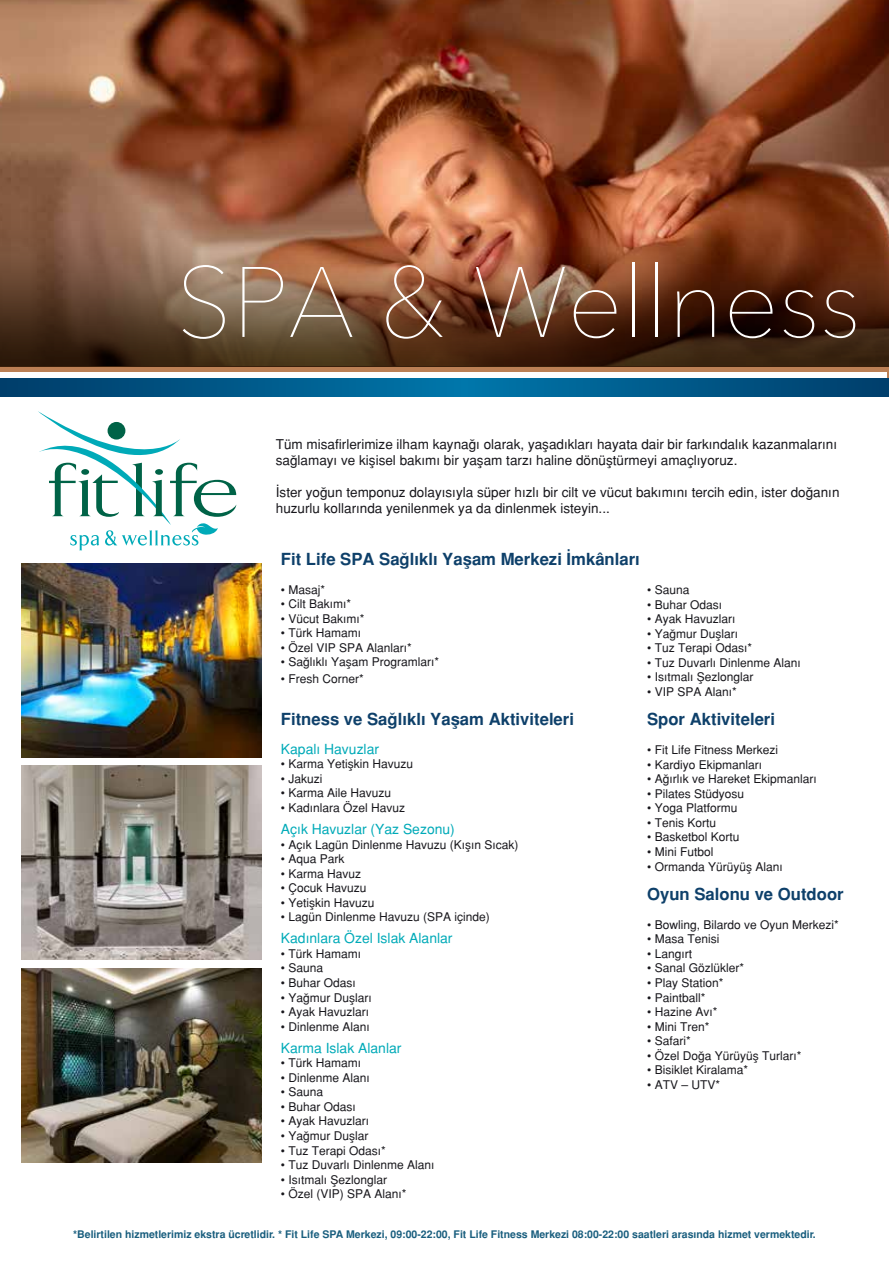
<style>
.page{position:relative;width:889px;height:1263px;background:#fff}
.page>*{position:absolute;margin:0;border:0;box-sizing:border-box;transform-origin:0 0}
.t1{font:200 98.7px "Avenir Next";color:#fff}
.t2{font:700 16.65px "Helvetica Tr";color:#0e406a}
.t3{font:13.95px "Helvetica Normal Tr";color:#00aab8}
.t4{font:13.5px/16.2px "Helvetica Normal Tr";color:#18171c}
.t5{font:12px "Helvetica Normal Tr";color:#18171c}
.t6{font:700 10.5px "Helvetica Tr";color:#195e7e}
</style>
<div class="page">
<img style="left:0;top:0;width:889px;height:207px">
<img style="left:21px;top:563px;width:240px;height:194px">
<svg style="left:38px;top:411px;width:198px;height:139px"></svg>
<div style="left:0;top:366px;width:889px;height:23px;background:#bc8055"></div>
<div style="left:0;top:372px;width:887px;height:22px;background:#fff"></div>
<svg style="left:0;top:378px;width:889px;height:18px;background:#005989"></svg>
<img style="left:21px;top:968px;width:240px;height:194px">
<img style="left:21px;top:766px;width:240px;height:193px">
<img style="left:0;top:207px;width:889px;height:159px">
<h1 class="t1" style="left:176px;top:219px;width:686px">SPA &amp; Wellness</h1>
<p class="t4" style="left:276px;top:436px;width:563px">Tüm misafirlerimize ilham kaynağı olarak, yaşadıkları hayata dair bir farkındalık kazanmalarını sağlamayı ve kişisel bakımı bir yaşam tarzı haline dönüştürmeyi amaçlıyoruz.</p>
<p class="t4" style="left:276px;top:484px;width:565px">İster yoğun temponuz dolayısıyla süper hızlı bir cilt ve vücut bakımını tercih edin, ister doğanın huzurlu kollarında yenilenmek ya da dinlenmek isteyin...</p>
<h2 class="t2" style="left:281px;top:549px;width:360px">Fit Life SPA Sağlıklı Yaşam Merkezi İmkânları</h2>
<p class="t5" style="left:281px;top:582px;width:46px">• Masaj*</p>
<p class="t5" style="left:281px;top:597px;width:72px">• Cilt Bakımı*</p>
<p class="t5" style="left:281px;top:611px;width:85px">• Vücut Bakımı*</p>
<p class="t5" style="left:281px;top:626px;width:82px">• Türk Hamamı</p>
<p class="t5" style="left:281px;top:640px;width:132px">• Özel VIP SPA Alanları*</p>
<p class="t5" style="left:281px;top:655px;width:160px">• Sağlıklı Yaşam Programları*</p>
<p class="t5" style="left:281px;top:671px;width:84px">• Fresh Corner*</p>
<h2 class="t2" style="left:281px;top:709px;width:295px">Fitness ve Sağlıklı Yaşam Aktiviteleri</h2>
<p class="t3" style="left:281px;top:740px;width:100px">Kapalı Havuzlar</p>
<p class="t5" style="left:281px;top:757px;width:134px">• Karma Yetişkin Havuzu</p>
<p class="t5" style="left:281px;top:771px;width:43px">• Jakuzi</p>
<p class="t5" style="left:281px;top:786px;width:112px">• Karma Aile Havuzu</p>
<p class="t5" style="left:281px;top:800px;width:126px">• Kadınlara Özel Havuz</p>
<p class="t3" style="left:281px;top:821px;width:175px">Açık Havuzlar (Yaz Sezonu)</p>
<p class="t5" style="left:281px;top:837px;width:239px">• Açık Lagün Dinlenme Havuzu (Kışın Sıcak)</p>
<p class="t5" style="left:281px;top:852px;width:65px">• Aqua Park</p>
<p class="t5" style="left:281px;top:866px;width:82px">• Karma Havuz</p>
<p class="t5" style="left:281px;top:881px;width:87px">• Çocuk Havuzu</p>
<p class="t5" style="left:281px;top:895px;width:95px">• Yetişkin Havuzu</p>
<p class="t5" style="left:281px;top:910px;width:210px">• Lagün Dinlenme Havuzu (SPA içinde)</p>
<p class="t3" style="left:281px;top:930px;width:173px">Kadınlara Özel Islak Alanlar</p>
<p class="t5" style="left:281px;top:946px;width:82px">• Türk Hamamı</p>
<p class="t5" style="left:281px;top:961px;width:44px">• Sauna</p>
<p class="t5" style="left:281px;top:975px;width:76px">• Buhar Odası</p>
<p class="t5" style="left:281px;top:990px;width:92px">• Yağmur Duşları</p>
<p class="t5" style="left:281px;top:1005px;width:90px">• Ayak Havuzları</p>
<p class="t5" style="left:281px;top:1019px;width:90px">• Dinlenme Alanı</p>
<p class="t3" style="left:281px;top:1039px;width:122px">Karma Islak Alanlar</p>
<p class="t5" style="left:281px;top:1056px;width:82px">• Türk Hamamı</p>
<p class="t5" style="left:281px;top:1070px;width:90px">• Dinlenme Alanı</p>
<p class="t5" style="left:281px;top:1085px;width:44px">• Sauna</p>
<p class="t5" style="left:281px;top:1099px;width:76px">• Buhar Odası</p>
<p class="t5" style="left:281px;top:1114px;width:90px">• Ayak Havuzları</p>
<p class="t5" style="left:281px;top:1128px;width:89px">• Yağmur Duşlar</p>
<p class="t5" style="left:281px;top:1143px;width:106px">• Tuz Terapi Odası*</p>
<p class="t5" style="left:281px;top:1158px;width:155px">• Tuz Duvarlı Dinlenme Alanı</p>
<p class="t5" style="left:281px;top:1172px;width:108px">• Isıtmalı Şezlonglar</p>
<p class="t5" style="left:281px;top:1187px;width:127px">• Özel (VIP) SPA Alanı*</p>
<p class="t5" style="left:647px;top:583px;width:44px">• Sauna</p>
<p class="t5" style="left:647px;top:597px;width:76px">• Buhar Odası</p>
<p class="t5" style="left:647px;top:612px;width:90px">• Ayak Havuzları</p>
<p class="t5" style="left:647px;top:626px;width:92px">• Yağmur Duşları</p>
<p class="t5" style="left:647px;top:641px;width:106px">• Tuz Terapi Odası*</p>
<p class="t5" style="left:647px;top:655px;width:155px">• Tuz Duvarlı Dinlenme Alanı</p>
<p class="t5" style="left:647px;top:670px;width:108px">• Isıtmalı Şezlonglar</p>
<p class="t5" style="left:647px;top:684px;width:91px">• VIP SPA Alanı*</p>
<h2 class="t2" style="left:647px;top:709px;width:129px">Spor Aktiviteleri</h2>
<p class="t5" style="left:647px;top:743px;width:132px">• Fit Life Fitness Merkezi</p>
<p class="t5" style="left:647px;top:757px;width:116px">• Kardiyo Ekipmanları</p>
<p class="t5" style="left:647px;top:772px;width:171px">• Ağırlık ve Hareket Ekipmanları</p>
<p class="t5" style="left:647px;top:786px;width:98px">• Pilates Stüdyosu</p>
<p class="t5" style="left:647px;top:801px;width:92px">• Yoga Platformu</p>
<p class="t5" style="left:647px;top:815px;width:70px">• Tenis Kortu</p>
<p class="t5" style="left:647px;top:830px;width:94px">• Basketbol Kortu</p>
<p class="t5" style="left:647px;top:844px;width:68px">• Mini Futbol</p>
<p class="t5" style="left:647px;top:859px;width:137px">• Ormanda Yürüyüş Alanı</p>
<h2 class="t2" style="left:647px;top:884px;width:198px">Oyun Salonu ve Outdoor</h2>
<p class="t5" style="left:647px;top:917px;width:193px">• Bowling, Bilardo ve Oyun Merkezi*</p>
<p class="t5" style="left:647px;top:932px;width:74px">• Masa Tenisi</p>
<p class="t5" style="left:647px;top:946px;width:46px">• Langırt</p>
<p class="t5" style="left:647px;top:961px;width:98px">• Sanal Gözlükler*</p>
<p class="t5" style="left:647px;top:975px;width:78px">• Play Station*</p>
<p class="t5" style="left:647px;top:990px;width:60px">• Paintball*</p>
<p class="t5" style="left:647px;top:1005px;width:72px">• Hazine Avı*</p>
<p class="t5" style="left:647px;top:1019px;width:64px">• Mini Tren*</p>
<p class="t5" style="left:647px;top:1034px;width:45px">• Safari*</p>
<p class="t5" style="left:647px;top:1048px;width:156px">• Özel Doğa Yürüyüş Turları*</p>
<p class="t5" style="left:647px;top:1063px;width:102px">• Bisiklet Kiralama*</p>
<p class="t5" style="left:647px;top:1077px;width:74px">• ATV – UTV*</p>
<p class="t6" style="left:73px;top:1228px;width:744px">*Belirtilen hizmetlerimiz ekstra ücretlidir. * Fit Life SPA Merkezi, 09:00-22:00, Fit Life Fitness Merkezi 08:00-22:00 saatleri arasında hizmet vermektedir.</p>
</div>
